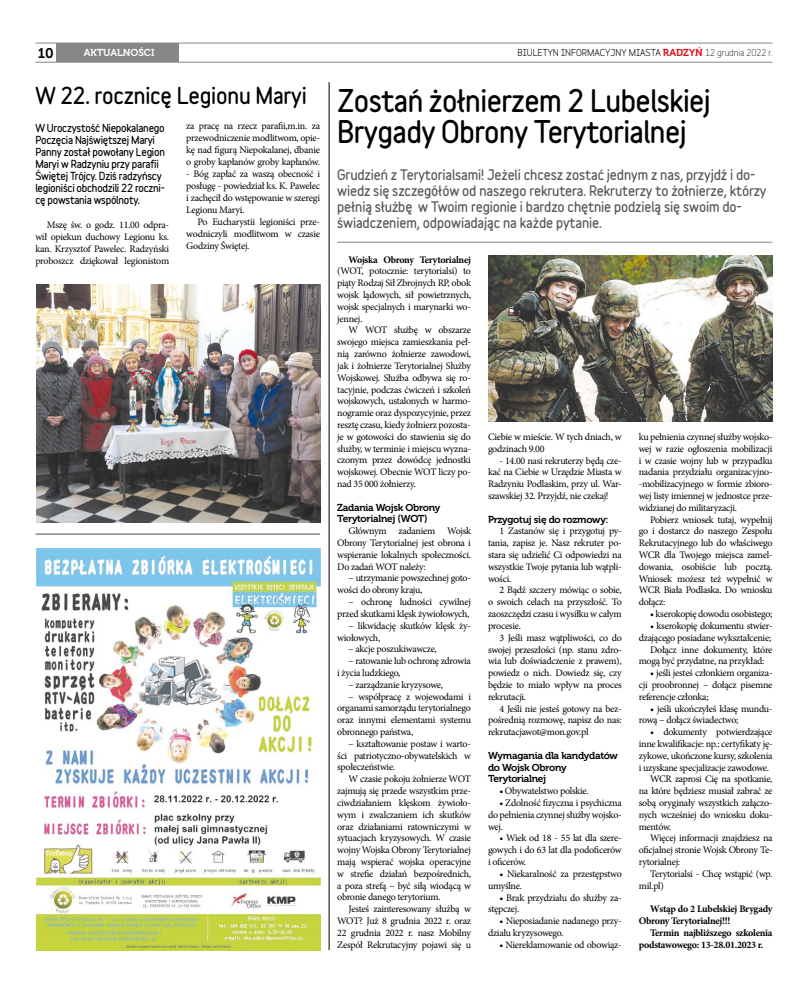
<style>
.page{position:relative;width:808px;height:993px;background:#fff}
.page>*{position:absolute;margin:0;border:0;box-sizing:border-box;transform-origin:0 0}
.t1{font:900 28px/31px "Variable";letter-spacing:-.02em;color:#000}
.t2{font:900 21px "Variable";letter-spacing:-.01em;color:#000}
.t3{font:14px "Museo 700";color:#000}
.t4{font:900 13px/16px "Variable";letter-spacing:-.01em;color:#575756}
.t5{font:10px/11.8px "Minion Pro";letter-spacing:-.03em;color:#000;text-align:justify}
.t6{font:900 10px/12px "Variable";letter-spacing:-.025em;color:#000}
.t7{font:700 10px/11.8px "Minion Pro";letter-spacing:-.03em;color:#000}
.t8{font:10px/11.8px "Museo 700";letter-spacing:-.03em;color:#000}
.t9{font:10px "Museo 700";color:#fff}
.t10{font:700 9px "Variable";color:#000}
.s1{font-family:"Museo 700";font-weight:400;font-size:10px;color:#e30613}
.s2{font-weight:400}
</style>
<div class="page">
<div style="left:56px;top:43px;width:123px;height:19px;background:#878787"></div>
<hr style="left:35px;top:43px;width:737px;height:1px;background:#878787">
<hr style="left:35px;top:62px;width:737px;height:1px;background:#878787">
<img style="left:36px;top:285px;width:285px;height:237px">
<img style="left:488px;top:255px;width:284px;height:166px">
<img style="left:36px;top:548px;width:285px;height:402px">
<hr style="left:337px;top:242px;width:435px;height:1px;background:#878787">
<hr style="left:36px;top:533px;width:284px;height:1px;background:#878787">
<hr style="left:329px;top:82px;width:1px;height:867px;background:#000">
<h3 class="t3" style="left:38px;top:45px;width:17px">10</h3>
<p class="t10" style="left:517px;top:45px;width:256px">BIULETYN INFORMACYJNY MIASTA <span class="s1">RADZYŃ</span> <span class="s2">12 grudnia 2022 r.</span></p>
<p class="t9" style="left:84px;top:47px;width:72px">AKTUALNOŚCI</p>
<h2 class="t2" style="left:35px;top:80px;width:273px">W 22. rocznicę Legionu Maryi</h2>
<p class="t6" style="left:35px;top:122px;width:131px">W Uroczystość Niepokalanego<br>Poczęcia Najświętszej Maryi<br>Panny został powołany Legion<br>Maryi w Radzyniu przy parafii<br>Świętej Trójcy. Dziś radzyńscy legioniści obchodzili 22 roczni&shy;cę powstania wspólnoty.</p>
<p class="t5" style="left:35px;top:219px;width:135px;text-indent:11px">Mszę św. o godz. 11.00 odpra&shy;wił opiekun duchowy Legionu ks. kan. Krzysztof Pawelec. Radzyński proboszcz dziękował legionistom</p>
<p class="t5" style="left:186px;top:120px;width:135px">za pracę na rzecz parafii,m.in. za przewodniczenie modlitwom, opie&shy;kę nad figurą Niepokalanej, dbanie o groby kapłanów groby kapłanów.</p>
<p class="t5" style="left:186px;top:168px;width:135px">- Bóg zapłać za waszą obecność i posługę - powiedział ks. K. Pawelec i zachęcił do wstępowanie w szeregi Legionu Maryi.</p>
<p class="t5" style="left:186px;top:216px;width:135px;text-indent:11px">Po Eucharystii legioniści prze&shy;wodniczyli modlitwom w czasie Godziny Świętej.</p>
<h1 class="t1" style="left:337px;top:85px;width:375px">Zostań żołnierzem 2 Lubelskiej<br>Brygady Obrony Terytorialnej</h1>
<p class="t4" style="left:337px;top:167px;width:431px">Grudzień z Terytorialsami! Jeżeli chcesz zostać jednym z nas, przyjdź i do&shy;wiedz się szczegółów od naszego rekrutera. Rekruterzy to żołnierze, którzy pełnią służbę w Twoim regionie i bardzo chętnie podzielą się swoim do&shy;świadczeniem, odpowiadając na każde pytanie.</p>
<p class="t7" style="left:349px;top:253px;width:124px">Wojska Obrony Terytorialnej</p>
<p class="t5" style="left:337px;top:265px;width:135px">(WOT, potocznie: terytorialsi) to piąty Rodzaj Sił Zbrojnych RP, obok wojsk lądowych, sił powietrznych, wojsk specjalnych i marynarki wo&shy;jennej.</p>
<p class="t5" style="left:337px;top:324px;width:135px;text-indent:11px">W WOT służbę w obszarze swojego miejsca zamieszkania peł&shy;nią zarówno żołnierze zawodowi, jak i żołnierze Terytorialnej Służby Wojskowej. Służba odbywa się ro&shy;tacyjnie, podczas ćwiczeń i szkoleń wojskowych, ustalonych w harmo&shy;nogramie oraz dyspozycyjnie, przez resztę czasu, kiedy żołnierz pozosta&shy;je w gotowości do stawienia się do służby, w terminie i miejscu wyzna&shy;czonym przez dowódcę jednostki wojskowej. Obecnie WOT liczy po&shy;nad 35 000 żołnierzy.</p>
<p class="t8" style="left:337px;top:501px;width:105px">Zadania Wojsk Obrony<br>Terytorialnej (WOT)</p>
<p class="t5" style="left:337px;top:525px;width:135px;text-indent:11px">Głównym zadaniem Wojsk Obrony Terytorialnej jest obrona i wspieranie lokalnych społeczności.<br>Do zadań WOT należy:</p>
<p class="t5" style="left:337px;top:572px;width:135px;text-indent:11px">– utrzymanie powszechnej goto&shy;wości do obrony kraju,</p>
<p class="t5" style="left:337px;top:596px;width:135px;text-align:right">– ochronę ludności cywilnej przed skutkami klęsk żywiołowych,</p>
<p class="t5" style="left:337px;top:619px;width:135px;text-indent:11px">– likwidację skutków klęsk ży&shy;wiołowych,</p>
<p class="t5" style="left:349px;top:643px;width:90px">– akcje poszukiwawcze,</p>
<p class="t5" style="left:337px;top:655px;width:135px;text-indent:11px">– ratowanie lub ochronę zdrowia i życia ludzkiego,</p>
<p class="t5" style="left:349px;top:678px;width:96px">– zarządzanie kryzysowe,</p>
<p class="t5" style="left:337px;top:690px;width:135px;text-indent:11px">– współpracę z wojewodami i organami samorządu terytorialnego oraz innymi elementami systemu obronnego państwa,</p>
<p class="t5" style="left:337px;top:737px;width:135px;text-indent:11px">– kształtowanie postaw i warto&shy;ści patriotyczno-obywatelskich w społeczeństwie.</p>
<p class="t5" style="left:337px;top:773px;width:135px;text-indent:11px">W czasie pokoju żołnierze WOT zajmują się przede wszystkim prze&shy;ciwdziałaniem klęskom żywioło&shy;wym i zwalczaniem ich skutków oraz działaniami ratowniczymi w sytuacjach kryzysowych. W czasie wojny Wojska Obrony Terytorialnej mają wspierać wojska operacyjne w strefie działań bezpośrednich, a poza strefą – być siłą wiodącą w obronie danego terytorium.</p>
<p class="t5" style="left:337px;top:902px;width:135px;text-indent:11px">Jesteś zainteresowany służbą w WOT? Już 8 grudnia 2022 r. oraz 22 grudnia 2022 r. nasz Mobilny Zespół Rekrutacyjny pojawi się u</p>
<p class="t5" style="left:488px;top:431px;width:135px">Ciebie w mieście. W tych dniach, w godzinach 9.00</p>
<p class="t5" style="left:488px;top:454px;width:135px;text-indent:11px">- 14.00 nasi rekruterzy będą cze&shy;kać na Ciebie w Urzędzie Miasta w Radzyniu Podlaskim, przy ul. War&shy;szawskiej 32. Przyjdź, nie czekaj!</p>
<p class="t8" style="left:488px;top:513px;width:122px">Przygotuj się do rozmowy:</p>
<p class="t5" style="left:488px;top:525px;width:135px;text-indent:11px">1 Zastanów się i przygotuj py&shy;tania, zapisz je. Nasz rekruter po&shy;stara się udzielić Ci odpowiedzi na wszystkie Twoje pytania lub wątpli&shy;wości.</p>
<p class="t5" style="left:488px;top:584px;width:135px;text-indent:11px">2 Bądź szczery mówiąc o sobie, o swoich celach na przyszłość. To zaoszczędzi czasu i wysiłku w całym procesie.</p>
<p class="t5" style="left:488px;top:631px;width:135px;text-indent:11px">3 Jeśli masz wątpliwości, co do swojej przeszłości (np. stanu zdro&shy;wia lub doświadczenie z prawem), powiedz o nich. Dowiedz się, czy będzie to miało wpływ na proces rekrutacji.</p>
<p class="t5" style="left:488px;top:702px;width:135px;text-indent:11px">4 Jeśli nie jesteś gotowy na bez&shy;pośrednią rozmowę, napisz do nas: rekrutacjawot@mon.gov.pl</p>
<p class="t8" style="left:488px;top:749px;width:131px">Wymagania dla kandydatów do Wojsk Obrony<br>Terytorialnej</p>
<p class="t5" style="left:499px;top:785px;width:91px">• Obywatelstwo polskie.</p>
<p class="t5" style="left:488px;top:796px;width:135px;text-indent:11px">• Zdolność fizyczna i psychiczna do pełnienia czynnej służby wojsko&shy;wej.</p>
<p class="t5" style="left:488px;top:832px;width:135px;text-indent:11px">• Wiek od 18 - 55 lat dla szere&shy;gowych i do 63 lat dla podoficerów i oficerów.</p>
<p class="t5" style="left:488px;top:867px;width:135px;text-indent:11px">• Niekaralność za przestępstwo umyślne.</p>
<p class="t5" style="left:488px;top:891px;width:135px;text-indent:11px">• Brak przydziału do służby za&shy;stępczej.</p>
<p class="t5" style="left:488px;top:914px;width:135px;text-indent:11px">• Nieposiadanie nadanego przy&shy;działu kryzysowego.</p>
<p class="t5" style="left:499px;top:938px;width:124px">• Niereklamowanie od obowiąz-</p>
<p class="t5" style="left:639px;top:431px;width:135px">ku pełnienia czynnej służby wojsko&shy;wej w razie ogłoszenia mobilizacji i w czasie wojny lub w przypadku nadania przydziału organizacyjno--mobilizacyjnego w formie zbioro&shy;wej listy imiennej w jednostce prze&shy;widzianej do militaryzacji.</p>
<p class="t5" style="left:639px;top:513px;width:135px;text-indent:11px">Pobierz wniosek tutaj, wypełnij go i dostarcz do naszego Zespołu Rekrutacyjnego lub do właściwego WCR dla Twojego miejsca zamel&shy;dowania, osobiście lub pocztą.<br>Wniosek możesz też wypełnić w WCR Biała Podlaska. Do wniosku dołącz:</p>
<p class="t5" style="left:650px;top:608px;width:124px">• kserokopię dowodu osobistego;</p>
<p class="t5" style="left:650px;top:619px;width:124px">• kserokopię dokumentu stwier-</p>
<p class="t5" style="left:639px;top:631px;width:134px">dzającego posiadane wykształcenie;</p>
<p class="t5" style="left:650px;top:643px;width:124px">Dołącz inne dokumenty, które</p>
<p class="t5" style="left:639px;top:655px;width:127px">mogą być przydatne, na przykład:</p>
<p class="t5" style="left:639px;top:667px;width:135px;text-indent:11px">• jeśli jesteś członkiem organiza&shy;cji proobronnej – dołącz pisemne referencje członka;</p>
<p class="t5" style="left:639px;top:702px;width:135px;text-indent:11px">• jeśli ukończyłeś klasę mundu&shy;rową – dołącz świadectwo;</p>
<p class="t5" style="left:650px;top:726px;width:124px">• dokumenty potwierdzające</p>
<p class="t5" style="left:639px;top:737px;width:135px">inne kwalifikacje: np.: certyfikaty ję-</p>
<p class="t5" style="left:639px;top:749px;width:135px">zykowe, ukończone kursy, szkolenia</p>
<p class="t5" style="left:639px;top:761px;width:132px">i uzyskane specjalizacje zawodowe.</p>
<p class="t5" style="left:650px;top:773px;width:124px">WCR zaprosi Cię na spotkanie,</p>
<p class="t5" style="left:639px;top:785px;width:135px">na które będziesz musiał zabrać ze</p>
<p class="t5" style="left:639px;top:796px;width:135px">sobą oryginały wszystkich załączo-</p>
<p class="t5" style="left:639px;top:808px;width:135px">nych wcześniej do wniosku doku-</p>
<p class="t5" style="left:639px;top:820px;width:34px">mentów.</p>
<p class="t5" style="left:650px;top:832px;width:124px">Więcej informacji znajdziesz na</p>
<p class="t5" style="left:639px;top:844px;width:135px">oficjalnej stronie Wojsk Obrony Te-</p>
<p class="t5" style="left:639px;top:855px;width:43px">rytorialnej:</p>
<p class="t5" style="left:650px;top:867px;width:124px">Terytorialsi - Chcę wstąpić (wp.</p>
<p class="t5" style="left:639px;top:879px;width:27px">mil.pl)</p>
<p class="t7" style="left:639px;top:902px;width:135px;text-indent:11px">Wstąp do 2 Lubelskiej Brygady<br>Obrony Terytorialnej!!!</p>
<p class="t7" style="left:639px;top:926px;width:135px;text-indent:11px">Termin najbliższego szkolenia podstawowego: 13-28.01.2023 r.</p>
</div>
